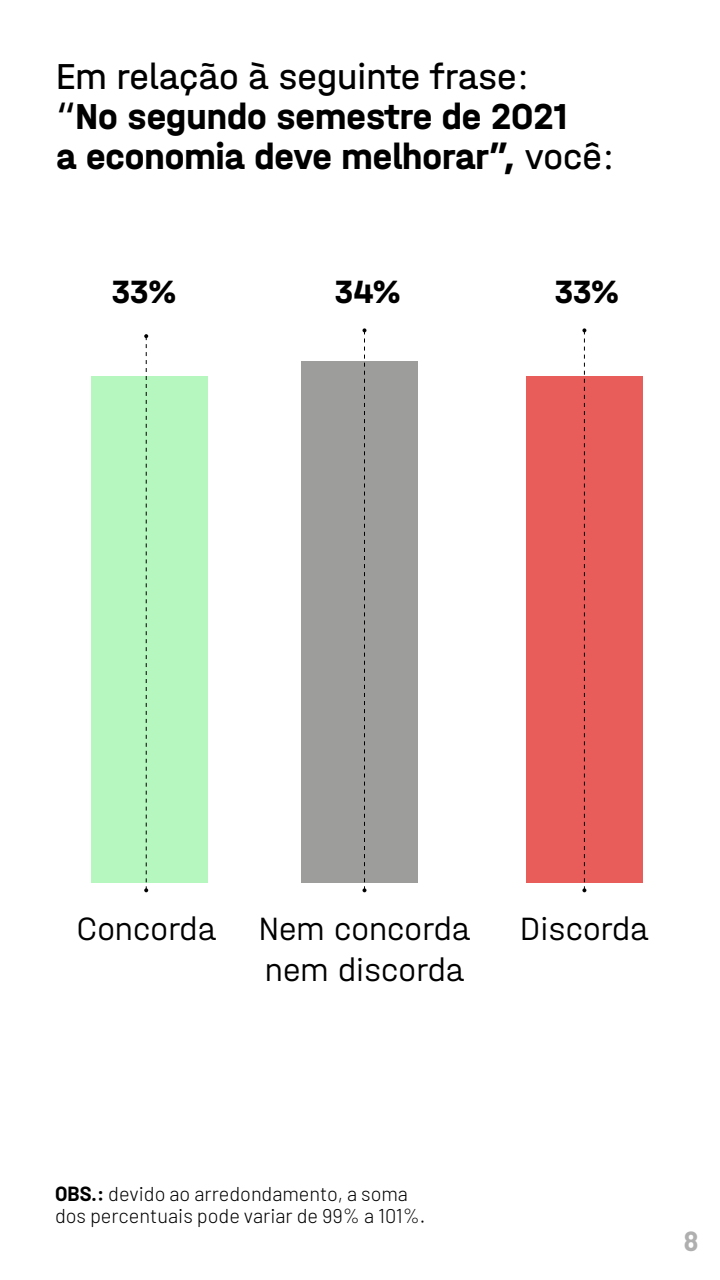
<style>
.page{position:relative;width:720px;height:1280px;background:#fff}
.page>*{position:absolute;margin:0;border:0;box-sizing:border-box;transform-origin:0 0}
.t1{font:700 38px/40px "Halvar Mittel";color:#000}
.t2{font:300 34px/40.8px "Halvar Mittel";color:#000}
.t3{font:700 34px "Halvar Mittel";color:#000}
.t4{font:700 27px "Barlow";color:#afafb0}
.t5{font:300 20px/22px "Barlow";color:#000}
.s1{font-weight:400}
.s2{font-weight:700}
</style>
<div class="page">
<div style="left:527px;top:377px;width:116px;height:506px;background:#e85c5a"></div>
<div style="left:302px;top:362px;width:116px;height:521px;background:#9d9d9c"></div>
<div style="left:92px;top:377px;width:116px;height:506px;background:#b6f6bf"></div>
<svg style="left:144px;top:334px;width:4px;height:558px"></svg>
<svg style="left:362px;top:328px;width:4px;height:564px"></svg>
<svg style="left:582px;top:328px;width:4px;height:564px"></svg>
<p class="t1" style="left:56px;top:56px;width:560px"><span class="s1">Em relação à seguinte frase:<br>“</span>No segundo semestre de 2021<br>a economia deve melhorar”, <span class="s1">você:</span></p>
<p class="t3" style="left:112px;top:271px;width:66px">33%</p>
<p class="t3" style="left:335px;top:271px;width:67px">34%</p>
<p class="t3" style="left:555px;top:271px;width:66px">33%</p>
<p class="t2" style="left:76px;top:908px;width:141px">Concorda</p>
<p class="t2" style="left:259px;top:908px;width:213px">Nem concorda nem discorda</p>
<p class="t2" style="left:520px;top:908px;width:130px">Discorda</p>
<p class="t5" style="left:55px;top:1181px;width:372px"><span class="s2">OBS.:</span> devido ao arredondamento, a soma dos percentuais pode variar de 99% a 101%.</p>
<p class="t4" style="left:684px;top:1221px;width:16px">8</p>
</div>
